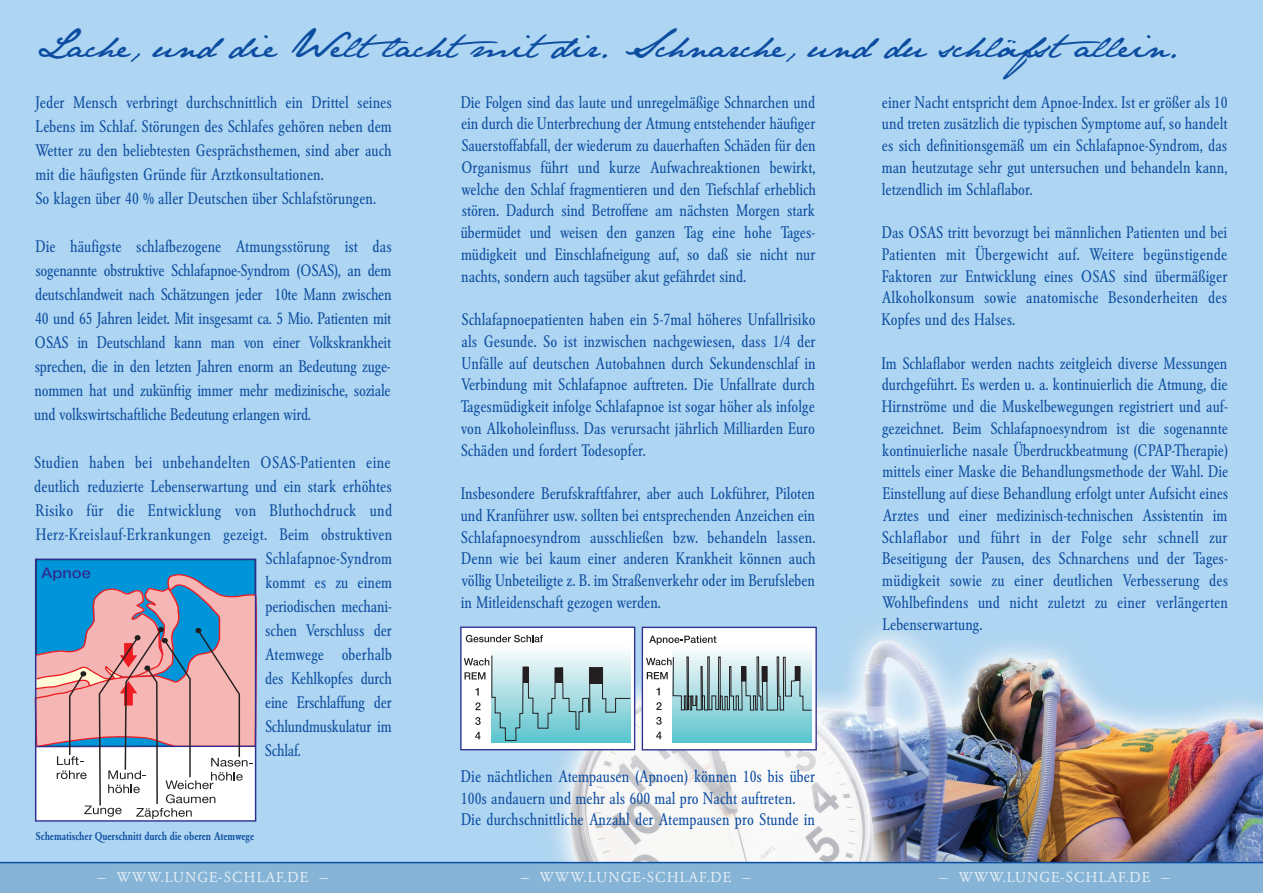
<style>
.page{position:relative;width:1263px;height:893px;background:#fff}
.page>*{position:absolute;margin:0;border:0;box-sizing:border-box;transform-origin:0 0}
.t1{font:33px "Jane Austen";color:#0d4da1}
.t2{font:condensed 16.5px/21.8px "Garamond BE";color:#0d4da1;text-align:justify}
.t3{font:14.25px "Garamond BE";letter-spacing:.07em;color:#e4eef6}
.t4{font:500 condensed 11.25px "Garamond BE";letter-spacing:-.01em;color:#0d4da1}
</style>
<div class="page">
<img style="left:0;top:0;width:1263px;height:862px">
<div style="left:0;top:863px;width:1263px;height:30px;background:#85b4d6"></div>
<hr style="left:0;top:862px;width:1263px;height:1px;background:#0d4da1">
<div style="left:36px;top:560px;width:219px;height:186px;background:#0095d9"></div>
<svg style="left:34px;top:567px;width:225px;height:252px"></svg>
<div style="left:642px;top:627px;width:174px;height:123px;background:linear-gradient(to right,#fbfdfd,#fbfdfd)"></div>
<div style="left:642px;top:627px;width:175px;height:123px;border:1px solid #2e3092"></div>
<div style="left:461px;top:627px;width:174px;height:123px;background:#fff"></div>
<div style="left:460px;top:627px;width:175px;height:123px;border:1px solid #2e3092"></div>
<img style="left:492px;top:651px;width:138px;height:92px">
<svg style="left:464px;top:655px;width:167px;height:86px;background:#abd7db"></svg>
<div style="left:523px;top:667px;width:6px;height:16px;background:#231f20"></div>
<div style="left:555px;top:668px;width:8px;height:15px;background:#231f20"></div>
<div style="left:590px;top:668px;width:13px;height:15px;background:#231f20"></div>
<svg style="left:466px;top:635px;width:77px;height:7px"></svg>
<svg style="left:649px;top:636px;width:67px;height:9px"></svg>
<svg style="left:646px;top:656px;width:166px;height:100px"></svg>
<hr style="left:742px;top:667px;width:4px;height:14px;background:#231f20">
<div style="left:741px;top:667px;width:5px;height:14px;border:1px solid #231f20"></div>
<div style="left:762px;top:667px;width:5px;height:14px;background:#231f20"></div>
<div style="left:795px;top:667px;width:5px;height:14px;background:#231f20"></div>
<h1 class="t1" style="left:36px;top:26px;width:1145px">Lache, und die Weltlachtmitdir. Schnarche, und du schläfstallein.</h1>
<p class="t2" style="left:35px;top:91px;width:358px;line-height:24px;text-align:left">Jeder Mensch verbringt durchschnittlich ein Drittel seines Lebens im Schlaf. Störungen des Schlafes gehören neben dem Wetter zu den beliebtesten Gesprächsthemen, sind aber auch mit die häufigsten Gründe für Arztkonsultationen.<br>So klagen über 40 % aller Deutschen über Schlafstörungen.</p>
<p class="t2" style="left:34px;top:235px;width:359px;line-height:24px">Die häufigste schlafbezogene Atmungsstörung ist das sogenannte obstruktive Schlafapnoe-Syndrom (OSAS), an dem deutschlandweit nach Schätzungen jeder 10te Mann zwischen 40 und 65 Jahren leidet. Mit insgesamt ca. 5 Mio. Patienten mit OSAS in Deutschland kann man von einer Volkskrankheit sprechen, die in den letzten Jahren enorm an Bedeutung zuge&shy;nommen hat und zukünftig immer mehr medizinische, soziale und volkswirtschaftliche Bedeutung erlangen wird.</p>
<p class="t2" style="left:34px;top:453px;width:358px">Studien haben bei unbehandelten OSAS-Patienten eine</p>
<p class="t2" style="left:34px;top:476px;width:359px">deutlich reduzierte Lebenserwartung und ein stark erhöhtes</p>
<p class="t2" style="left:36px;top:500px;width:358px">Risiko für die Entwicklung von Bluthochdruck und</p>
<p class="t2" style="left:36px;top:524px;width:358px">Herz-Kreislauf-Erkrankungen gezeigt. Beim obstruktiven</p>
<p class="t2" style="left:265px;top:548px;width:128px">Schlafapnoe-Syndrom</p>
<p class="t2" style="left:265px;top:572px;width:128px">kommt es zu einem</p>
<p class="t2" style="left:265px;top:596px;width:128px">periodischen mechani-</p>
<p class="t2" style="left:265px;top:620px;width:128px">schen Verschluss der</p>
<p class="t2" style="left:265px;top:644px;width:128px">Atemwege oberhalb</p>
<p class="t2" style="left:265px;top:668px;width:128px">des Kehlkopfes durch</p>
<p class="t2" style="left:265px;top:692px;width:128px">eine Erschlaffung der</p>
<p class="t2" style="left:265px;top:716px;width:128px">Schlundmuskulatur im</p>
<p class="t2" style="left:265px;top:740px;width:38px">Schlaf.</p>
<p class="t4" style="left:36px;top:831px;width:220px">Schematischer Querschnitt durch die oberen Atemwege</p>
<p class="t2" style="left:461px;top:92px;width:357px">Die Folgen sind das laute und unregelmäßige Schnarchen und ein durch die Unterbrechung der Atmung entstehender häufiger Sauerstoffabfall, der wiederum zu dauerhaften Schäden für den Organismus führt und kurze Aufwachreaktionen bewirkt, welche den Schlaf fragmentieren und den Tiefschlaf erheblich stören. Dadurch sind Betroffene am nächsten Morgen stark übermüdet und weisen den ganzen Tag eine hohe Tages&shy;müdigkeit und Einschlafneigung auf, so daß sie nicht nur nachts, sondern auch tagsüber akut gefährdet sind.</p>
<p class="t2" style="left:461px;top:310px;width:357px">Schlafapnoepatienten haben ein 5-7mal höheres Unfallrisiko als Gesunde. So ist inzwischen nachgewiesen, dass 1/4 der Unfälle auf deutschen Autobahnen durch Sekundenschlaf in Verbindung mit Schlafapnoe auftreten. Die Unfallrate durch Tagesmüdigkeit infolge Schlafapnoe ist sogar höher als infolge von Alkoholeinfluss. Das verursacht jährlich Milliarden Euro Schäden und fordert Todesopfer.</p>
<p class="t2" style="left:461px;top:484px;width:356px">Insbesondere Berufskraftfahrer, aber auch Lokführer, Piloten und Kranführer usw. sollten bei entsprechenden Anzeichen ein Schlafapnoesyndrom ausschließen bzw. behandeln lassen.<br>Denn wie bei kaum einer anderen Krankheit können auch völlig Unbeteiligte z. B. im Straßenverkehr oder im Berufsleben in Mitleidenschaft gezogen werden.</p>
<p class="t2" style="left:461px;top:767px;width:356px;text-align:left">Die nächtlichen Atempausen (Apnoen) können 10s bis über<br>100s andauern und mehr als 600 mal pro Nacht auftreten.<br>Die durchschnittliche Anzahl der Atempausen pro Stunde in</p>
<p class="t2" style="left:882px;top:92px;width:347px">einer Nacht entspricht dem Apnoe-Index. Ist er größer als 10 und treten zusätzlich die typischen Symptome auf, so handelt es sich definitionsgemäß um ein Schlafapnoe-Syndrom, das man heutzutage sehr gut untersuchen und behandeln kann, letzendlich im Schlaflabor.</p>
<p class="t2" style="left:881px;top:223px;width:347px">Das OSAS tritt bevorzugt bei männlichen Patienten und bei Patienten mit Übergewicht auf. Weitere begünstigende Faktoren zur Entwicklung eines OSAS sind übermäßiger Alkoholkonsum sowie anatomische Besonderheiten des Kopfes und des Halses.</p>
<p class="t2" style="left:881px;top:353px;width:348px">Im Schlaflabor werden nachts zeitgleich diverse Messungen durchgeführt. Es werden u. a. kontinuierlich die Atmung, die Hirnströme und die Muskelbewegungen registriert und auf&shy;gezeichnet. Beim Schlafapnoesyndrom ist die sogenannte kontinuierliche nasale Überdruckbeatmung (CPAP-Therapie) mittels einer Maske die Behandlungsmethode der Wahl. Die Einstellung auf diese Behandlung erfolgt unter Aufsicht eines Arztes und einer medizinisch-technischen Assistentin im Schlaflabor und führt in der Folge sehr schnell zur Beseitigung der Pausen, des Schnarchens und der Tages&shy;müdigkeit sowie zu einer deutlichen Verbesserung des Wohlbefindens und nicht zuletzt zu einer verlängerten Lebenserwartung.</p>
<p class="t3" style="left:97px;top:871px;width:232px">— WWW.LUNGE-SCHLAF.DE —</p>
<p class="t3" style="left:520px;top:871px;width:232px">— WWW.LUNGE-SCHLAF.DE —</p>
<p class="t3" style="left:939px;top:871px;width:232px">— WWW.LUNGE-SCHLAF.DE —</p>
</div>
